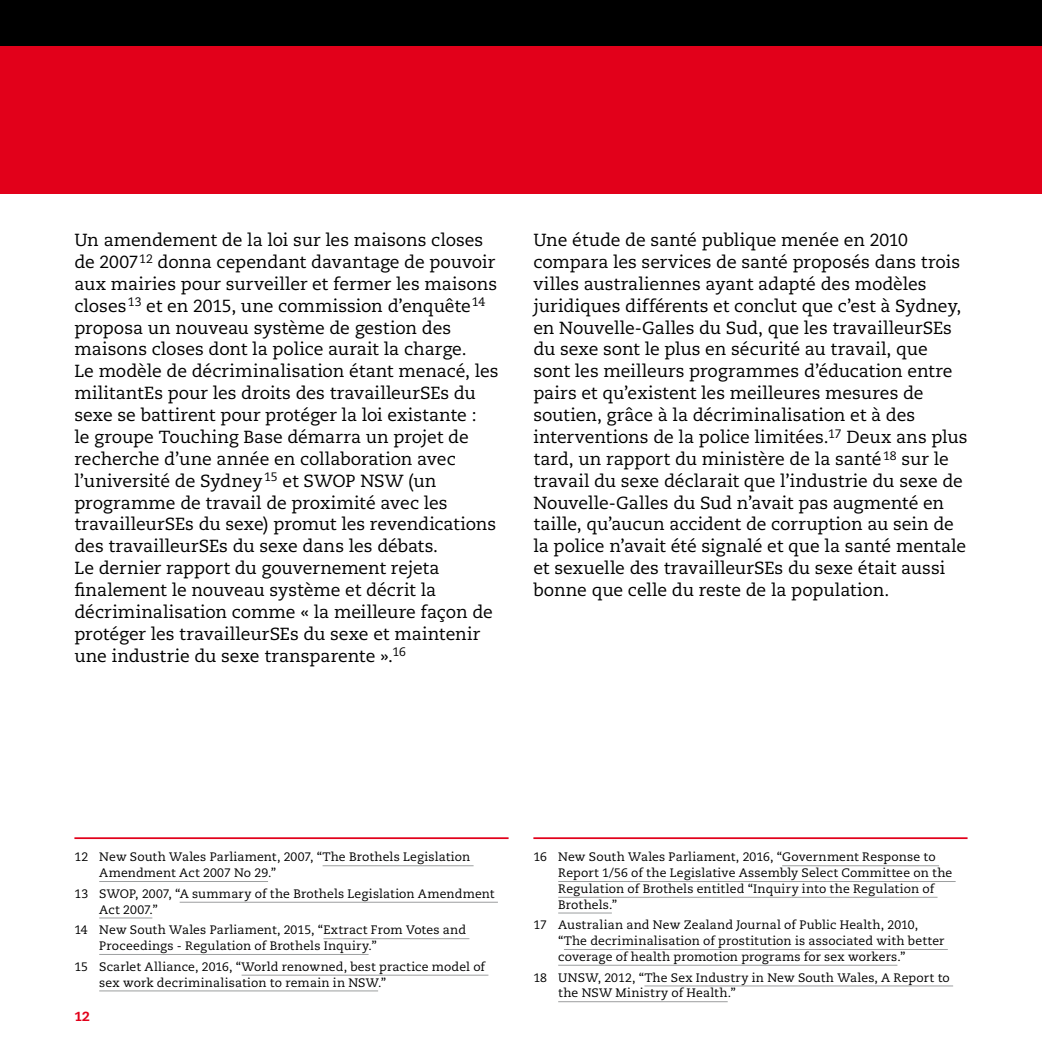
<style>
.page{position:relative;width:1042px;height:1042px;background:#fff}
.page>*{position:absolute;margin:0;border:0;box-sizing:border-box;transform-origin:0 0}
.t1{font:17.5px/21.9px "Caecilia LT";letter-spacing:-.005em;color:#000}
.t2{font:800 13.12px "Caecilia LT";color:#e2001a}
.t3{font:12.25px/15.8px "Caecilia LT";letter-spacing:.01em;color:#000}
</style>
<div class="page">
<div style="left:0;top:0;width:1042px;height:121px;background:#000"></div>
<div style="left:0;top:46px;width:1042px;height:147px;background:#e2001a"></div>
<hr style="left:533px;top:837px;width:434px;height:2px;background:#e2001a">
<hr style="left:782px;top:865px;width:157px;height:1px;background:#9c9e9f">
<hr style="left:558px;top:881px;width:397px;height:1px;background:#9c9e9f">
<hr style="left:558px;top:897px;width:379px;height:1px;background:#9c9e9f">
<hr style="left:558px;top:912px;width:54px;height:1px;background:#9c9e9f">
<hr style="left:564px;top:949px;width:384px;height:1px;background:#9c9e9f">
<hr style="left:558px;top:965px;width:339px;height:1px;background:#9c9e9f">
<hr style="left:644px;top:985px;width:309px;height:1px;background:#9c9e9f">
<hr style="left:558px;top:1001px;width:170px;height:1px;background:#9c9e9f">
<hr style="left:74px;top:837px;width:434px;height:2px;background:#e2001a">
<hr style="left:322px;top:865px;width:151px;height:1px;background:#9c9e9f">
<hr style="left:99px;top:881px;width:169px;height:1px;background:#9c9e9f">
<hr style="left:180px;top:902px;width:318px;height:1px;background:#9c9e9f">
<hr style="left:99px;top:917px;width:53px;height:1px;background:#9c9e9f">
<hr style="left:323px;top:938px;width:146px;height:1px;background:#9c9e9f">
<hr style="left:99px;top:954px;width:269px;height:1px;background:#9c9e9f">
<hr style="left:242px;top:974px;width:246px;height:1px;background:#9c9e9f">
<hr style="left:99px;top:990px;width:279px;height:1px;background:#9c9e9f">
<p class="t1" style="left:74px;top:229px;width:426px">Un amendement de la loi sur les maisons closes de 2007<sup>12</sup> donna cependant davantage de pouvoir aux mairies pour surveiller et fermer les maisons closes<sup>13</sup> et en 2015, une commission d’enquête<sup>14 </sup>proposa un nouveau système de gestion des maisons closes dont la police aurait la charge.<br>Le modèle de décriminalisation étant menacé, les militantEs pour les droits des travailleurSEs du sexe se battirent pour protéger la loi existante :<br>le groupe Touching Base démarra un projet de recherche d’une année en collaboration avec l’université de Sydney<sup>15</sup> et SWOP NSW (un programme de travail de proximité avec les travailleurSEs du sexe) promut les revendications des travailleurSEs du sexe dans les débats.<br>Le dernier rapport du gouvernement rejeta finalement le nouveau système et décrit la décriminalisation comme « la meilleure façon de protéger les travailleurSEs du sexe et maintenir une industrie du sexe transparente ».<sup>16</sup></p>
<p class="t1" style="left:533px;top:229px;width:436px">Une étude de santé publique menée en 2010 compara les services de santé proposés dans trois villes australiennes ayant adapté des modèles juridiques différents et conclut que c’est à Sydney, en Nouvelle-Galles du Sud, que les travailleurSEs du sexe sont le plus en sécurité au travail, que sont les meilleurs programmes d’éducation entre pairs et qu’existent les meilleures mesures de soutien, grâce à la décriminalisation et à des interventions de la police limitées.<sup>17</sup> Deux ans plus tard, un rapport du ministère de la santé<sup>18</sup> sur le travail du sexe déclarait que l’industrie du sexe de Nouvelle-Galles du Sud n’avait pas augmenté en taille, qu’aucun accident de corruption au sein de la police n’avait été signalé et que la santé mentale et sexuelle des travailleurSEs du sexe était aussi bonne que celle du reste de la population.</p>
<p class="t3" style="left:99px;top:849px;width:372px;text-indent:-25px">12 New South Wales Parliament, 2007, “The Brothels Legislation<br>Amendment Act 2007 No 29.”</p>
<p class="t3" style="left:99px;top:886px;width:397px;text-indent:-25px">13 SWOP, 2007, “A summary of the Brothels Legislation Amendment<br>Act 2007.”</p>
<p class="t3" style="left:99px;top:922px;width:368px;text-indent:-25px">14 New South Wales Parliament, 2015, “Extract From Votes and<br>Proceedings - Regulation of Brothels Inquiry.”</p>
<p class="t3" style="left:99px;top:959px;width:387px;text-indent:-25px">15 Scarlet Alliance, 2016, “World renowned, best practice model of sex work decriminalisation to remain in NSW.”</p>
<p class="t2" style="left:74px;top:1008px;width:17px">12</p>
<p class="t3" style="left:558px;top:849px;width:396px;text-indent:-25px">16 New South Wales Parliament, 2016, “Government Response to Report 1/56 of the Legislative Assembly Select Committee on the Regulation of Brothels entitled “Inquiry into the Regulation of Brothels.”</p>
<p class="t3" style="left:558px;top:917px;width:388px;text-indent:-25px">17 Australian and New Zealand Journal of Public Health, 2010, “The decriminalisation of prostitution is associated with better coverage of health promotion programs for sex workers.”</p>
<p class="t3" style="left:558px;top:969px;width:393px;text-indent:-25px">18 UNSW, 2012, “The Sex Industry in New South Wales, A Report to the NSW Ministry of Health.”</p>
</div>
